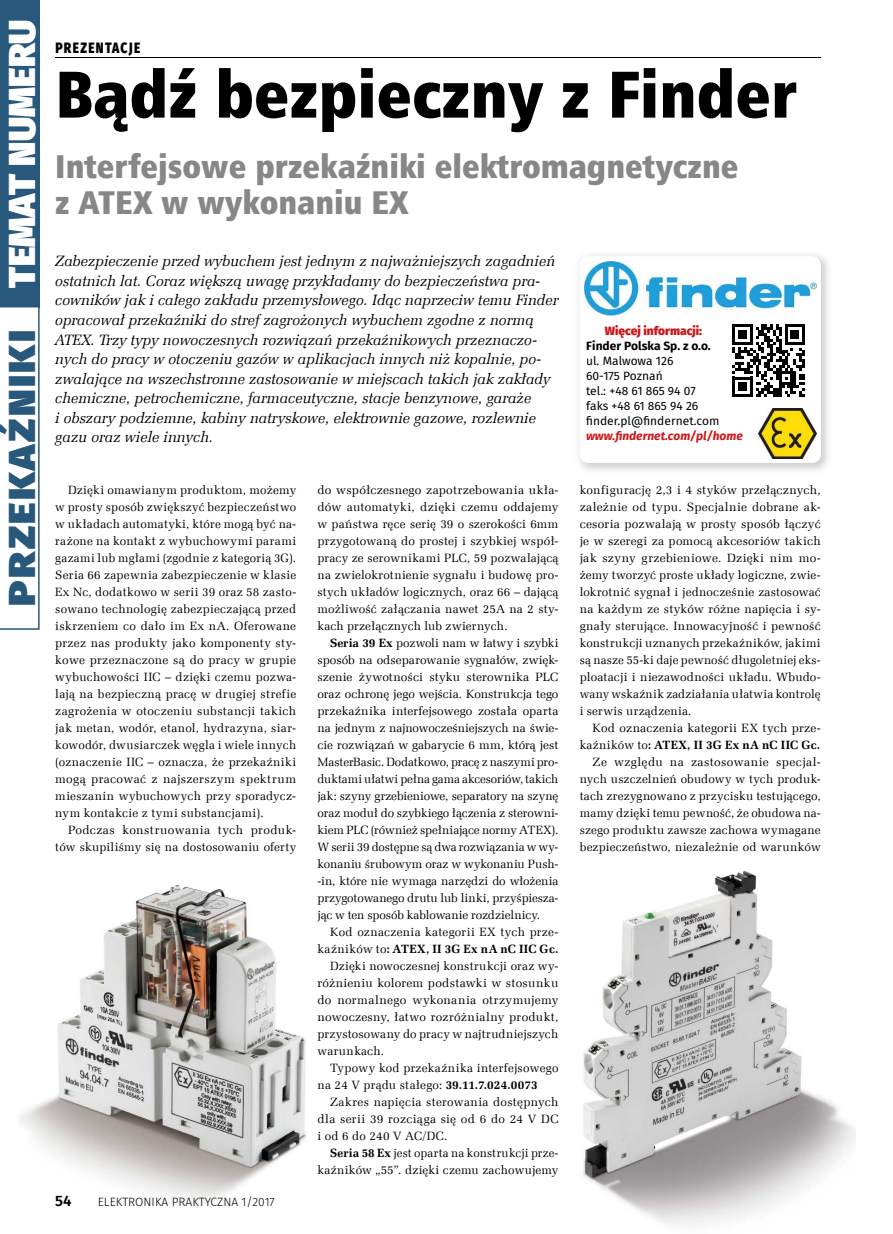
<style>
.page{position:relative;width:893px;height:1234px;background:#fff}
.page>*{position:absolute;margin:0;border:0;box-sizing:border-box;transform-origin:0 0}
.t1{font:66px "Humnst 777 X Blk Cn EU";color:#000}
.t2{font:900 37.5px "Fira Sans";letter-spacing:.01em;color:#fff}
.t3{font:900 37.5px "Fira Sans";letter-spacing:.06em;color:#28587b;scale:1.1 1}
.t4{font:33px/36px "Humnst 777 X Blk Cn EU";color:#878787}
.t5{font:italic 15px/19.5px "Zapf Ellipt EU";color:#000}
.t6{font:800 15px "Fira Sans";letter-spacing:.11em;color:#000;scale:.8 1}
.t7{font:600 15px "Fira Sans";color:#000}
.t8{font:12px/17px "Zapf Ellipt EU";letter-spacing:.02em;color:#000;text-align:justify}
.t9{font:12px/15px "Fira Sans";color:#000}
.t10{font:700 12px "Zapf Ellipt EU";letter-spacing:.035em;color:#000}
.t11{font:300 12px "Fira Sans";color:#000}
.t12{font:italic 700 12px "Fira Sans";color:#cd171a}
.t13{font:700 12px "Fira Sans";color:#000}
.t14{font:800 12px "Fira Sans";color:#cd171a}
.s1{font-weight:700}
.s2{font-weight:400}
</style>
<div class="page">
<img style="left:21px;top:884px;width:285px;height:316px">
<img style="left:583px;top:871px;width:273px;height:354px">
<hr style="left:55px;top:57px;width:766px;height:1px;background:#000">
<svg style="left:732px;top:324px;width:73px;height:73px"></svg>
<img style="left:758px;top:408px;width:58px;height:50px">
<img style="left:584px;top:262px;width:232px;height:54px">
<div style="left:0;top:0;width:40px;height:307px;background:#28587b"></div>
<svg style="left:0;top:307px;width:40px;height:322px"></svg>
<h2 class="t2" style="left:-13px;top:288px;width:270px;rotate:-90deg">TEMAT NUMERU</h2>
<h2 class="t3" style="left:-13px;top:605px;width:252px;rotate:-90deg">PRZEKAŹNIKI</h2>
<p class="t6" style="left:55px;top:35px;width:108px">PREZENTACJE</p>
<h1 class="t1" style="left:55px;top:52px;width:742px">Bądź bezpieczny z Finder</h1>
<h3 class="t4" style="left:55px;top:148px;width:685px">Interfejsowe przekaźniki elektromagnetyczne z ATEX w wykonaniu EX</h3>
<p class="t5" style="left:55px;top:252px;width:505px">Zabezpieczenie przed wybuchem jest jednym z najważniejszych zagadnień ostatnich lat. Coraz większą uwagę przykładamy do bezpieczeństwa pra&shy;cowników jak i całego zakładu przemysłowego. Idąc naprzeciw temu Finder opracował przekaźniki do stref zagrożonych wybuchem zgodne z normą ATEX. Trzy typy nowoczesnych rozwiązań przekaźnikowych przeznaczo&shy;nych do pracy w otoczeniu gazów w aplikacjach innych niż kopalnie, po&shy;zwalające na wszechstronne zastosowanie w miejscach takich jak zakłady chemiczne, petrochemiczne, farmaceutyczne, stacje benzynowe, garaże<br>i obszary podziemne, kabiny natryskowe, elektrownie gazowe, rozlewnie gazu oraz wiele innych.</p>
<p class="t8" style="left:55px;top:481px;width:242px;text-indent:13px">Dzięki omawianym produktom, możemy w prosty sposób zwiększyć bezpieczeństwo w układach automatyki, które mogą być na&shy;rażone na kontakt z wybuchowymi parami gazami lub mgłami (zgodnie z kategorią 3G).<br>Seria 66 zapewnia zabezpieczenie w klasie Ex Nc, dodatkowo w serii 39 oraz 58 zasto&shy;sowano technologię zabezpieczającą przed iskrzeniem co dało im Ex nA. Oferowane przez nas produkty jako komponenty sty&shy;kowe przeznaczone są do pracy w grupie wybuchowości IIC – dzięki czemu pozwa&shy;lają na bezpieczną pracę w drugiej strefie zagrożenia w otoczeniu substancji takich jak metan, wodór, etanol, hydrazyna, siar&shy;kowodór, dwusiarczek węgla i wiele innych (oznaczenie IIC – oznacza, że przekaźniki mogą pracować z najszerszym spektrum mieszanin wybuchowych przy sporadycz&shy;nym kontakcie z tymi substancjami).</p>
<p class="t8" style="left:55px;top:821px;width:242px;text-align:right">Podczas konstruowania tych produk&shy;tów skupiliśmy się na dostosowaniu oferty</p>
<p class="t14" style="left:605px;top:320px;width:99px">Więcej informacji:</p>
<p class="t13" style="left:586px;top:336px;width:126px">Finder Polska Sp. z o.o.</p>
<p class="t9" style="left:586px;top:353px;width:135px">ul. Malwowa 126<br>60-175 Poznań<br>tel.: +48 61 865 94 07 faks +48 61 865 94 26 finder.pl@findernet.com</p>
<p class="t12" style="left:586px;top:425px;width:158px">www.findernet.com/pl/home</p>
<p class="t8" style="left:580px;top:481px;width:242px">konfigurację 2,3 i 4 styków przełącznych, zależnie od typu. Specjalnie dobrane ak&shy;cesoria pozwalają w prosty sposób łączyć je w szeregi za pomocą akcesoriów takich jak szyny grzebieniowe. Dzięki nim mo&shy;żemy tworzyć proste układy logiczne, zwie&shy;lokrotnić sygnał i jednocześnie zastosować na każdym ze styków różne napięcia i sy&shy;gnały sterujące. Innowacyjność i pewność konstrukcji uznanych przekaźników, jakimi są nasze 55-ki daje pewność długoletniej eks&shy;ploatacji i niezawodności układu. Wbudo&shy;wany wskaźnik zadziałania ułatwia kontrolę i serwis urządzenia.</p>
<p class="t8" style="left:580px;top:719px;width:242px;text-align:right">Kod oznaczenia kategorii EX tych prze&shy;kaźników to<span class="s1">: ATEX, II 3G Ex nA nC IIC Gc.<br></span>Ze względu na zastosowanie specjal&shy;nych uszczelnień obudowy w tych produk&shy;tach zrezygnowano z przycisku testującego, mamy dzięki temu pewność, że obudowa na&shy;szego produktu zawsze zachowa wymagane bezpieczeństwo, niezależnie od warunków</p>
<p class="t8" style="left:317px;top:481px;width:242px">do współczesnego zapotrzebowania ukła&shy;dów automatyki, dzięki czemu oddajemy w państwa ręce serię 39 o szerokości 6mm przygotowaną do prostej i szybkiej współ&shy;pracy ze serownikami PLC, 59 pozwalającą na zwielokrotnienie sygnału i budowę pro&shy;stych układów logicznych, oraz 66 – dającą możliwość załączania nawet 25A na 2 sty&shy;kach przełącznych lub zwiernych.</p>
<p class="t8" style="left:317px;top:634px;width:242px;text-indent:13px"><span class="s1">Seria 39 Ex</span> pozwoli nam w łatwy i szybki sposób na odseparowanie sygnałów, zwięk&shy;szenie żywotności styku sterownika PLC oraz ochronę jego wejścia. Konstrukcja tego przekaźnika interfejsowego została oparta na jednym z najnowocześniejszych na świe&shy;cie rozwiązań w gabarycie 6 mm, którą jest MasterBasic. Dodatkowo, pracę z naszymi pro&shy;duktami ułatwi pełna gama akcesoriów, takich jak: szyny grzebieniowe, separatory na szynę oraz moduł do szybkiego łączenia z sterowni&shy;kiem PLC (również spełniające normy ATEX).<br>W serii 39 dostępne są dwa rozwiązania w wy&shy;konaniu śrubowym oraz w wykonaniu Push--in, które nie wymaga narzędzi do włożenia przygotowanego drutu lub linki, przyśpiesza&shy;jąc w ten sposób kablowanie rozdzielnicy.</p>
<p class="t8" style="left:330px;top:923px;width:230px">Kod oznaczenia kategorii EX tych prze-</p>
<p class="t10" style="left:317px;top:941px;width:242px"><span class="s2">kaźników to</span>: ATEX, II 3G Ex nA nC IIC Gc.</p>
<p class="t8" style="left:330px;top:957px;width:230px">Dzięki nowoczesnej konstrukcji oraz wy-</p>
<p class="t8" style="left:317px;top:974px;width:242px">różnieniu kolorem podstawki w stosunku</p>
<p class="t8" style="left:317px;top:991px;width:242px">do normalnego wykonania otrzymujemy</p>
<p class="t8" style="left:317px;top:1008px;width:242px">nowoczesny, łatwo rozróżnialny produkt,</p>
<p class="t8" style="left:317px;top:1025px;width:242px">przystosowany do pracy w najtrudniejszych</p>
<p class="t8" style="left:317px;top:1042px;width:68px">warunkach.</p>
<p class="t8" style="left:330px;top:1059px;width:230px">Typowy kod przekaźnika interfejsowego</p>
<p class="t8" style="left:317px;top:1076px;width:222px">na 24 V prądu stałego: <span class="s1">39.11.7.024.0073</span></p>
<p class="t8" style="left:330px;top:1093px;width:230px">Zakres napięcia sterowania dostępnych</p>
<p class="t8" style="left:317px;top:1110px;width:242px">dla serii 39 rozciąga się od 6 do 24 V DC</p>
<p class="t8" style="left:317px;top:1127px;width:132px">i od 6 do 240 V AC/DC.</p>
<p class="t8" style="left:330px;top:1144px;width:230px"><span class="s1">Seria 58 Ex</span> jest oparta na konstrukcji prze-</p>
<p class="t8" style="left:317px;top:1161px;width:242px">kaźników „55”. dzięki czemu zachowujemy</p>
<p class="t7" style="left:55px;top:1188px;width:18px">54</p>
<p class="t11" style="left:98px;top:1193px;width:179px">ELEKTRONIKA PRAKTYCZNA 1/2017</p>
</div>
